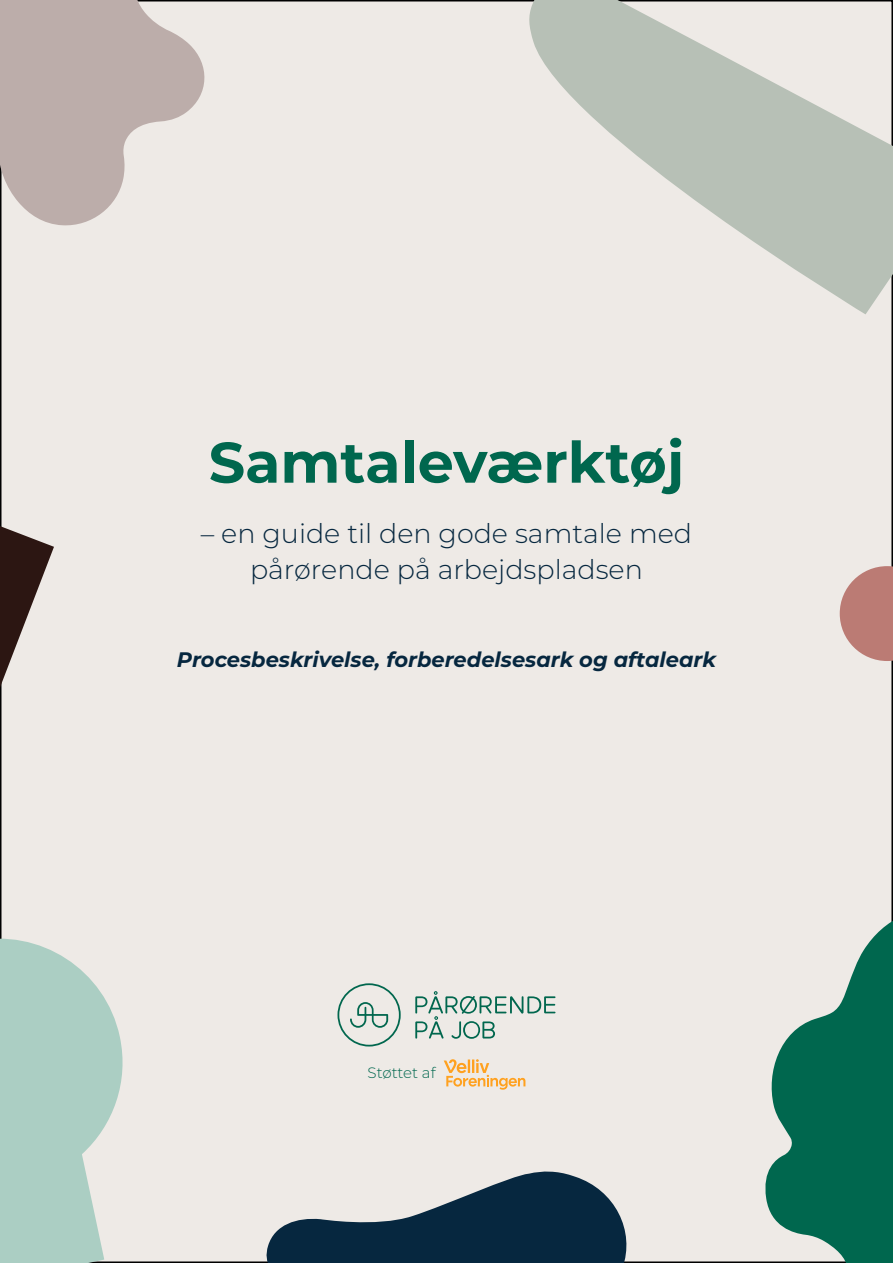
<style>
.page{position:relative;width:893px;height:1263px;background:#fff}
.page>*{position:absolute;margin:0;border:0;box-sizing:border-box;transform-origin:0 0}
.t1{font:700 57.15px "Montserrat";color:#00674e}
.t2{font:300 27px/36px "Montserrat";color:#06273f;text-align:center}
.t3{font:italic 700 21px "Montserrat";color:#06273f}
.t4{font:300 15px "Montserrat";color:#00674e}
</style>
<div class="page">
<div style="left:1px;top:1px;width:891px;height:1261px;background:#eeeae6"></div>
<svg style="left:0;top:508px;width:54px;height:307px"></svg>
<svg style="left:762px;top:905px;width:131px;height:358px;fill:#00674e"></svg>
<svg style="left:527px;top:0;width:366px;height:314px"></svg>
<svg style="left:0;top:927px;width:129px;height:336px"></svg>
<svg style="left:0;top:0;width:210px;height:227px;fill:#bcadaa"></svg>
<svg style="left:840px;top:566px;width:53px;height:95px"></svg>
<svg style="left:262px;top:1171px;width:374px;height:92px"></svg>
<svg style="left:415px;top:991px;width:140px;height:48px"></svg>
<svg style="left:337px;top:983px;width:64px;height:63px"></svg>
<svg style="left:444px;top:1059px;width:81px;height:31px"></svg>
<h1 class="t1" style="left:209px;top:421px;width:477px">Samtaleværktøj</h1>
<p class="t2" style="left:201px;top:514px;width:493px">– en guide til den gode samtale med pårørende på arbejdspladsen</p>
<p class="t3" style="left:177px;top:645px;width:541px">Procesbeskrivelse, forberedelsesark og aftaleark</p>
<p class="t4" style="left:367px;top:1063px;width:70px">Støttet af</p>
</div>
